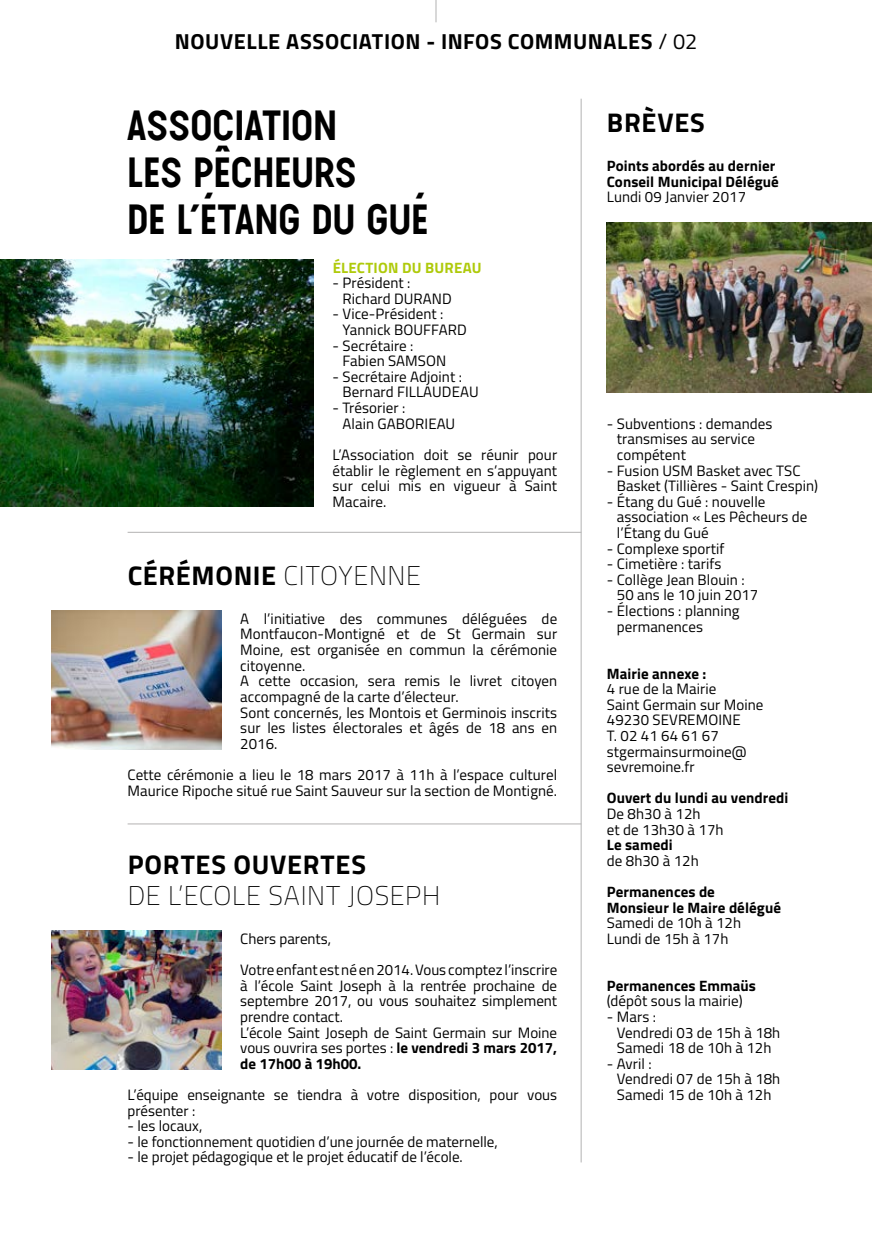
<style>
.page{position:relative;width:872px;height:1234px;background:#fff}
.page>*{position:absolute;margin:0;border:0;box-sizing:border-box;transform-origin:0 0}
.t1{font:42px/46.8px "sevremoine";letter-spacing:.005em;color:#000}
.t2{font:700 27px "Titillium";letter-spacing:.025em;color:#000}
.t3{font:100 27px "Titillium";letter-spacing:.025em;color:#000}
.t4{font:700 21.75px "Titillium";letter-spacing:.025em;color:#000}
.t5{font:15px/15.6px "Titillium";letter-spacing:.005em;color:#000}
.t6{font:700 15px/15.6px "Titillium";letter-spacing:.005em;color:#000}
.t7{font:700 15px "Titillium";letter-spacing:.015em;color:#afca0b}
.s1{font-weight:400}
.s2{font-weight:100}
.s3{font-weight:700}
</style>
<div class="page">
<svg style="left:436px;top:0;width:1px;height:22px"></svg>
<hr style="left:581px;top:99px;width:1px;height:1063px;background:#b3b2b2">
<img style="left:51px;top:610px;width:170px;height:139px">
<img style="left:607px;top:223px;width:265px;height:169px">
<img style="left:51px;top:930px;width:170px;height:139px">
<img style="left:0;top:259px;width:313px;height:247px">
<hr style="left:128px;top:532px;width:453px;height:1px;background:#b3b2b2">
<hr style="left:128px;top:823px;width:453px;height:1px;background:#b3b2b2">
<h3 class="t4" style="left:175px;top:25px;width:524px">NOUVELLE ASSOCIATION - INFOS COMMUNALES <span class="s1">/ 02</span></h3>
<h1 class="t1" style="left:128px;top:94px;width:302px">ASSOCIATION<br>LES PÊCHEURS<br>DE L’ÉTANG DU GUÉ</h1>
<h2 class="t2" style="left:607px;top:102px;width:99px">BRÈVES</h2>
<p class="t6" style="left:607px;top:157px;width:173px">Points abordés au dernier<br>Conseil Municipal Délégué</p>
<p class="t5" style="left:607px;top:188px;width:141px">Lundi 09 Janvier 2017</p>
<p class="t7" style="left:333px;top:256px;width:150px">ÉLECTION DU BUREAU</p>
<p class="t5" style="left:342px;top:274px;width:111px;text-indent:-10px">- Président :<br>Richard DURAND</p>
<p class="t5" style="left:342px;top:305px;width:126px;text-indent:-10px">- Vice-Président :<br>Yannick BOUFFARD</p>
<p class="t5" style="left:342px;top:337px;width:105px;text-indent:-10px">- Secrétaire :<br>Fabien SAMSON</p>
<p class="t5" style="left:342px;top:368px;width:137px;text-indent:-10px">- Secrétaire Adjoint :<br>Bernard FILLAUDEAU</p>
<p class="t5" style="left:342px;top:399px;width:114px;text-indent:-10px">- Trésorier :<br>Alain GABORIEAU</p>
<p class="t5" style="left:332px;top:446px;width:226px;text-align:justify">L’Association doit se réunir pour établir le règlement en s’appuyant sur celui mis en vigueur à Saint Macaire.</p>
<h2 class="t2" style="left:128px;top:554px;width:295px">CÉRÉMONIE <span class="s2">CITOYENNE</span></h2>
<p class="t5" style="left:240px;top:610px;width:318px">A l’initiative des communes déléguées de Montfaucon-Montigné et de St Germain sur Moine, est organisée en commun la cérémonie citoyenne.<br>A cette occasion, sera remis le livret citoyen accompagné de la carte d’électeur.<br>Sont concernés, les Montois et Germinois inscrits sur les listes électorales et âgés de 18 ans en 2016.</p>
<p class="t5" style="left:128px;top:766px;width:431px">Cette cérémonie a lieu le 18 mars 2017 à 11h à l’espace culturel<br>Maurice Ripoche situé rue Saint Sauveur sur la section de Montigné.</p>
<h2 class="t2" style="left:128px;top:843px;width:240px">PORTES OUVERTES</h2>
<h2 class="t3" style="left:128px;top:876px;width:314px">DE L’ECOLE SAINT JOSEPH</h2>
<p class="t5" style="left:240px;top:922px;width:318px;line-height:31.2px">Chers parents,<br>Votre enfant est né en 2014. Vous comptez l’inscrire</p>
<p class="t5" style="left:240px;top:976px;width:318px">à l’école Saint Joseph à la rentrée prochaine de septembre 2017, ou vous souhaitez simplement prendre contact.<br>L’école Saint Joseph de Saint Germain sur Moine vous ouvrira ses portes : <span class="s3">le vendredi 3 mars 2017, de 17h00 à 19h00.</span></p>
<p class="t5" style="left:128px;top:1085px;width:431px">L’équipe enseignante se tiendra à votre disposition, pour vous présenter :</p>
<p class="t5" style="left:128px;top:1117px;width:76px">- les locaux,</p>
<p class="t5" style="left:128px;top:1132px;width:372px">- le fonctionnement quotidien d’une journée de maternelle,</p>
<p class="t5" style="left:128px;top:1148px;width:337px">- le projet pédagogique et le projet éducatif de l’école.</p>
<p class="t5" style="left:617px;top:415px;width:157px;text-indent:-10px">- Subventions : demandes transmises au service compétent</p>
<p class="t5" style="left:617px;top:461px;width:203px;text-indent:-10px">- Fusion USM Basket avec TSC<br>Basket (Tillières - Saint Crespin)</p>
<p class="t5" style="left:617px;top:493px;width:192px;text-indent:-10px">- Étang du Gué : nouvelle association « Les Pêcheurs de l’Étang du Gué</p>
<p class="t5" style="left:607px;top:539px;width:119px">- Complexe sportif</p>
<p class="t5" style="left:607px;top:555px;width:116px">- Cimetière : tarifs</p>
<p class="t5" style="left:617px;top:571px;width:143px;text-indent:-10px">- Collège Jean Blouin :<br>50 ans le 10 juin 2017</p>
<p class="t5" style="left:617px;top:602px;width:124px;text-indent:-10px">- Élections : planning permanences</p>
<p class="t6" style="left:607px;top:664px;width:101px">Mairie annexe :</p>
<p class="t5" style="left:607px;top:680px;width:158px">4 rue de la Mairie<br>Saint Germain sur Moine<br>49230 SEVREMOINE<br>T. 02 41 64 61 67 stgermainsurmoine@ sevremoine.fr</p>
<p class="t6" style="left:607px;top:789px;width:183px">Ouvert du lundi au vendredi</p>
<p class="t5" style="left:607px;top:805px;width:118px">De 8h30 à 12h<br>et de 13h30 à 17h</p>
<p class="t6" style="left:607px;top:836px;width:67px">Le samedi</p>
<p class="t5" style="left:607px;top:851px;width:93px">de 8h30 à 12h</p>
<p class="t6" style="left:607px;top:883px;width:176px">Permanences de<br>Monsieur le Maire délégué</p>
<p class="t5" style="left:607px;top:914px;width:136px">Samedi de 10h à 12h<br>Lundi de 15h à 17h</p>
<p class="t6" style="left:607px;top:976px;width:151px">Permanences Emmaüs</p>
<p class="t5" style="left:607px;top:992px;width:137px">(dépôt sous la mairie)</p>
<p class="t5" style="left:617px;top:1007px;width:165px;text-indent:-10px">- Mars :<br>Vendredi 03 de 15h à 18h<br>Samedi 18 de 10h à 12h</p>
<p class="t5" style="left:617px;top:1054px;width:165px;text-indent:-10px">- Avril :<br>Vendredi 07 de 15h à 18h<br>Samedi 15 de 10h à 12h</p>
</div>
